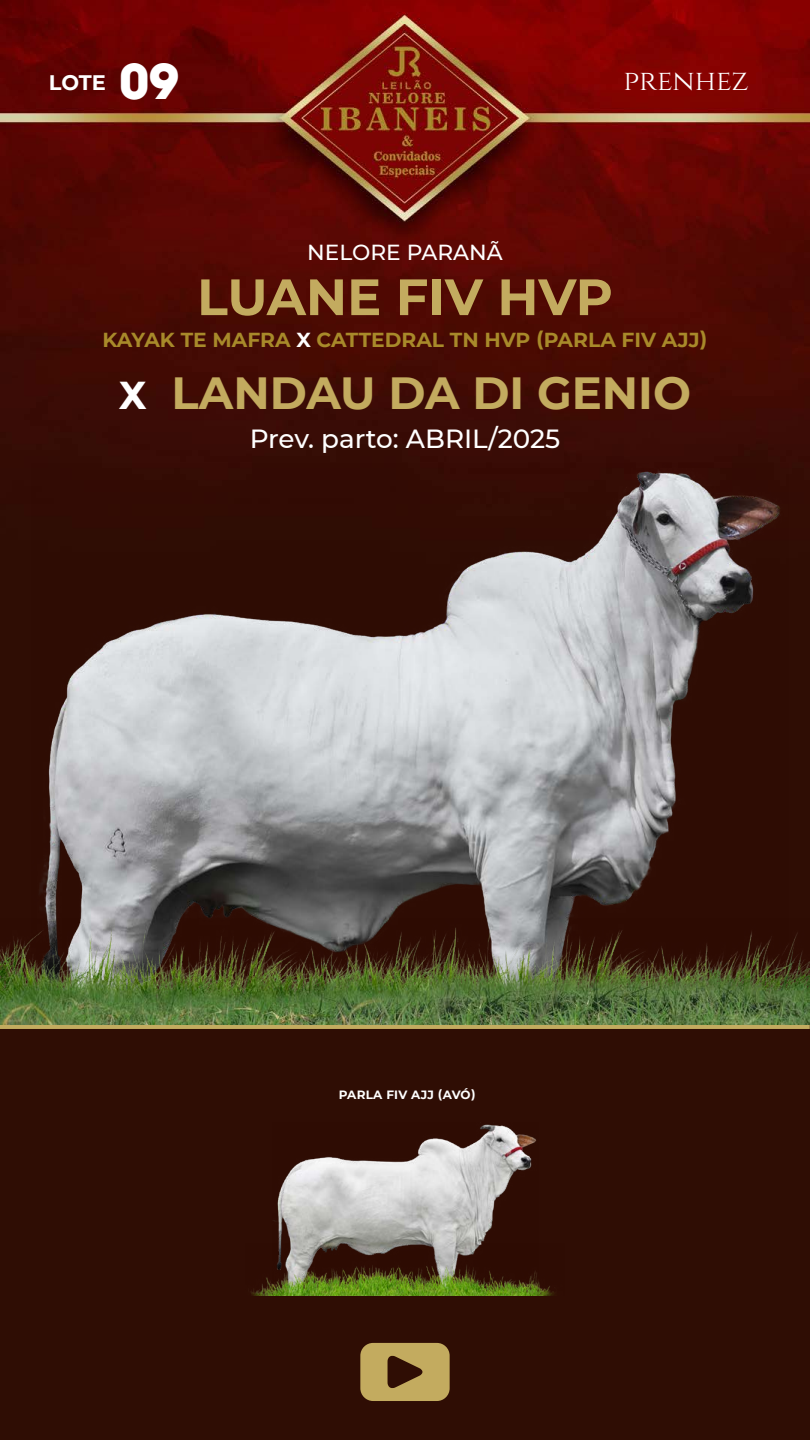
<style>
.page{position:relative;width:810px;height:1440px;background:#fff}
.page>*{position:absolute;margin:0;border:0;box-sizing:border-box;transform-origin:0 0}
.t1{font:700 51px "Montserrat";letter-spacing:-.005em;color:#c3ab5f}
.t2{font:700 48px "Avant Garde LT";color:#fff}
.t3{font:700 45px "Montserrat";color:#c3ab5f}
.t4{font:28.5px "Cinzel";color:#fff}
.t5{font:500 26.25px "Montserrat";color:#fff}
.t6{font:500 21.75px "Montserrat";color:#fff}
.t7{font:700 21px "Montserrat";color:#fff}
.t8{font:700 20.25px "Montserrat";color:#a88a2a}
.t9{font:700 12px "Montserrat";letter-spacing:.02em;color:#fff}
.s1{color:#fff}
.s2{font-weight:600;font-size:39px;color:#fff}
</style>
<div class="page">
<img style="left:0;top:0;width:810px;height:1440px">
<svg style="left:360px;top:1343px;width:90px;height:58px;background:#a98f4f"></svg>
<svg style="left:0;top:1024px;width:810px;height:5px;background:#aea159"></svg>
<img style="left:32px;top:463px;width:757px;height:456px">
<img style="left:0;top:919px;width:810px;height:105px">
<img style="left:273px;top:1123px;width:265px;height:121px">
<img style="left:245px;top:1244px;width:320px;height:51px">
<p class="t7" style="left:49px;top:67px;width:59px">LOTE</p>
<h2 class="t2" style="left:119px;top:50px;width:61px">09</h2>
<h3 class="t4" style="left:623px;top:64px;width:127px">PRENHEZ</h3>
<p class="t6" style="left:307px;top:237px;width:197px">NELORE PARANÃ</p>
<h1 class="t1" style="left:197px;top:260px;width:417px">LUANE FIV HVP</h1>
<p class="t8" style="left:103px;top:325px;width:606px">KAYAK TE MAFRA <span class="s1">X</span> CATTEDRAL TN HVP (PARLA FIV AJJ)</p>
<h3 class="t3" style="left:119px;top:360px;width:574px"><span class="s2">X</span> LANDAU DA DI GENIO</h3>
<p class="t5" style="left:250px;top:420px;width:312px">Prev. parto: ABRIL/2025</p>
<p class="t9" style="left:339px;top:1086px;width:138px">PARLA FIV AJJ (AVÓ)</p>
</div>
